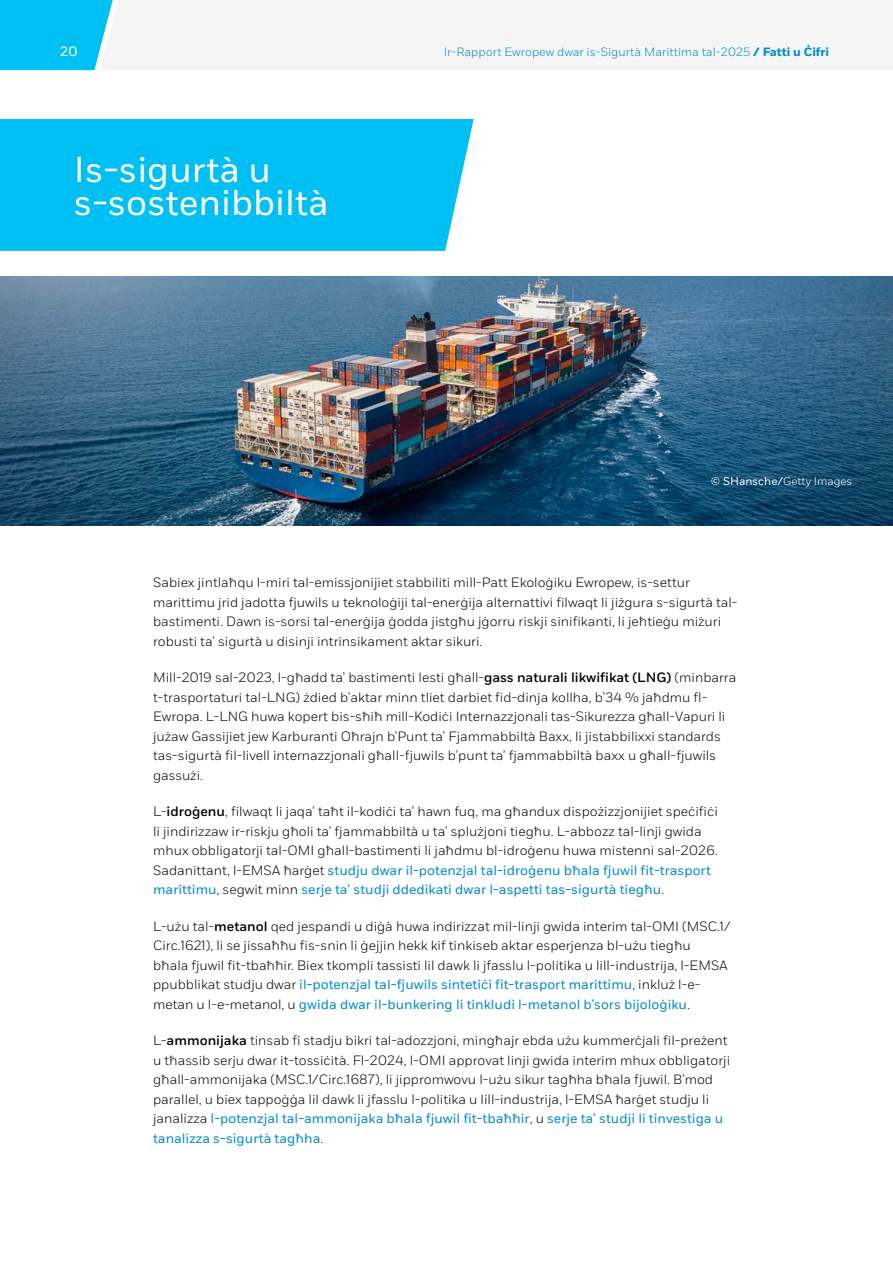
<style>
.page{position:relative;width:893px;height:1263px;background:#fff}
.page>*{position:absolute;margin:0;border:0;box-sizing:border-box;transform-origin:0 0}
.t1{font:36px/33px "Fort";color:#fff}
.t2{font:300 13.5px/19.5px "Fort";color:#000}
.t3{font:13.5px "Fort";color:#fff}
.t4{font:300 12px "Fort";color:#0089cf}
.t5{font:300 11.25px "Fort";color:#fff}
.s1{font-weight:700}
.s2{font-weight:400}
.s3{font-weight:500}
.s4{font-weight:400;color:#0089cf}
</style>
<div class="page">
<svg style="left:0;top:0;width:113px;height:70px;background:#14c4f3"></svg>
<img style="left:0;top:277px;width:893px;height:249px">
<div style="left:0;top:119px;width:474px;height:132px;background:#00c0f3"></div>
<p class="t3" style="left:60px;top:43px;width:19px">20</p>
<p class="t4" style="left:444px;top:45px;width:387px">Ir-Rapport Ewropew dwar is-Sigurtà Marittima tal-2025 <span class="s1">/ Fatti u Ċifri</span></p>
<p class="t4" style="left:469px;top:45px;width:362px">The 2025 European Maritime Safety <span class="s1">Report / Facts and Figures</span></p>
<h1 class="t1" style="left:74px;top:154px;width:256px">Is-sigurtà u s-sostenibbiltà</h1>
<p class="t5" style="left:711px;top:475px;width:143px"><span class="s2">© SHansche/</span>Getty Images</p>
<p class="t2" style="left:153px;top:573px;width:586px">Sabiex jintlaħqu l-miri tal-emissjonijiet stabbiliti mill-Patt Ekoloġiku Ewropew, is-settur marittimu jrid jadotta fjuwils u teknoloġiji tal-enerġija alternattivi filwaqt li jiżgura s-sigurtà tal&shy;bastimenti. Dawn is-sorsi tal-enerġija ġodda jistgħu jġorru riskji sinifikanti, li jeħtieġu miżuri robusti ta’ sigurtà u disinji intrinsikament aktar sikuri.</p>
<p class="t2" style="left:153px;top:668px;width:585px">Mill-2019 sal-2023, l-għadd ta’ bastimenti lesti għall-<span class="s3">gass naturali likwifikat (LNG)</span> (minbarra t-trasportaturi tal-LNG) żdied b’aktar minn tliet darbiet fid-dinja kollha, b’34 % jaħdmu fl-Ewropa. L-LNG huwa kopert bis-sħiħ mill-Kodiċi Internazzjonali tas-Sikurezza għall-Vapuri li jużaw Gassijiet jew Karburanti Oħrajn b’Punt ta’ Fjammabbiltà Baxx, li jistabbilixxi standards tas-sigurtà fil-livell internazzjonali għall-fjuwils b’punt ta’ fjammabbiltà baxx u għall-fjuwils gassużi.</p>
<p class="t2" style="left:153px;top:802px;width:566px">L-<span class="s3">idroġenu</span>, filwaqt li jaqa’ taħt il-kodiċi ta’ hawn fuq, ma għandux dispożizzjonijiet speċifiċi li jindirizzaw ir-riskju għoli ta’ fjammabbiltà u ta’ splużjoni tiegħu. L-abbozz tal-linji gwida mhux obbligatorji tal-OMI għall-bastimenti li jaħdmu bl-idroġenu huwa mistenni sal-2026.<br>Sadanittant, l-EMSA ħarġet <span class="s4">studju dwar il-potenzjal tal-idroġenu bħala fjuwil fit-trasport marittimu</span>, segwit minn <span class="s4">serje ta’ studji ddedikati dwar l-aspetti tas-sigurtà tiegħu</span>.</p>
<p class="t2" style="left:153px;top:916px;width:579px">L-użu tal-<span class="s3">metanol</span> qed jespandi u diġà huwa indirizzat mil-linji gwida interim tal-OMI (MSC.1/ Circ.1621), li se jissaħħu fis-snin li ġejjin hekk kif tinkiseb aktar esperjenza bl-użu tiegħu<br>bħala fjuwil fit-tbaħħir. Biex tkompli tassisti lil dawk li jfasslu l-politika u lill-industrija, l-EMSA ppubblikat studju dwar <span class="s4">il-potenzjal tal-fjuwils sintetiċi fit-trasport marittimu</span>, inkluż l-e&shy;metan u l-e-metanol, u <span class="s4">gwida dwar il-bunkering li tinkludi l-metanol b’sors bijoloġiku</span>.</p>
<p class="t2" style="left:153px;top:1031px;width:579px">L-<span class="s3">ammonijaka</span> tinsab fi stadju bikri tal-adozzjoni, mingħajr ebda użu kummerċjali fil-preżent u tħassib serju dwar it-tossiċità. Fl-2024, l-OMI approvat linji gwida interim mhux obbligatorji għall-ammonijaka (MSC.1/Circ.1687), li jippromwovu l-użu sikur tagħha bħala fjuwil. B’mod parallel, u biex tappoġġa lil dawk li jfasslu l-politika u lill-industrija, l-EMSA ħarġet studju li janalizza <span class="s4">l-potenzjal tal-ammonijaka bħala fjuwil fit-tbaħħir</span>, u <span class="s4">serje ta’ studji li tinvestiga u tanalizza s-sigurtà tagħha</span>.</p>
</div>
